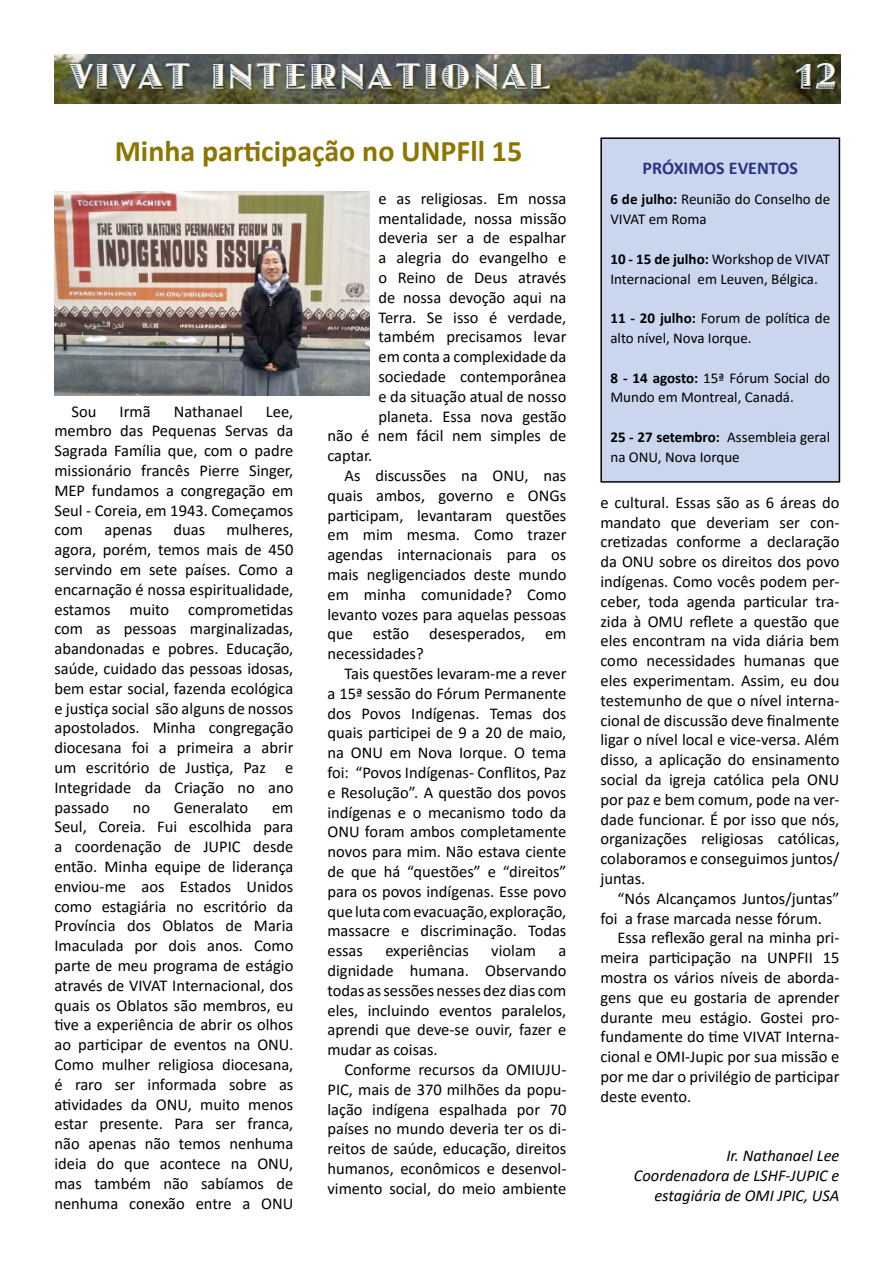
<style>
.page{position:relative;width:893px;height:1263px;background:#fff}
.page>*{position:absolute;margin:0;border:0;box-sizing:border-box;transform-origin:0 0}
.t1{font:700 30px "Calibri";color:#8c7500}
.t2{font:700 18px "Calibri";color:#283583}
.t3{font:16.5px/19.8px "Calibri";color:#000;text-align:justify}
.t4{font:italic 16.5px/19.8px "Calibri";color:#000;text-align:right}
.t5{font:15px/19.8px "Calibri";color:#000}
.s1{font-weight:700}
</style>
<div class="page">
<div style="left:601px;top:138px;width:238px;height:344px;background:#cad5ee"></div>
<div style="left:600px;top:137px;width:240px;height:346px;border:2px solid #020203"></div>
<img style="left:54px;top:54px;width:786px;height:49px">
<img style="left:54px;top:191px;width:316px;height:205px">
<h1 class="t1" style="left:115px;top:130px;width:409px">Minha participação no UNPFll 15</h1>
<p class="t3" style="left:71px;top:401px;width:26px">Sou</p>
<p class="t3" style="left:120px;top:401px;width:33px">Irmã</p>
<p class="t3" style="left:174px;top:401px;width:71px">Nathanael</p>
<p class="t3" style="left:54px;top:401px;width:240px;text-indent:211px">Lee, membro das Pequenas Servas da Sagrada Família que, com o padre missionário francês Pierre Singer, MEP fundamos a congregação em Seul - Coreia, em 1943. Começamos com</p>
<p class="t3" style="left:54px;top:519px;width:240px;text-indent:172px">mulheres, agora, porém, temos mais de 450 servindo em sete países. Como a encarnação é nossa espiritualidade, estamos muito comprometidas com as pessoas marginalizadas, abandonadas e pobres. Educação, saúde, cuidado das pessoas idosas, bem estar social, fazenda ecológica e justiça social são alguns de nossos apostolados. Minha congregação diocesana foi a primeira a abrir um escritório de Justiça, Paz e Integridade da Criação no ano passado</p>
<p class="t3" style="left:104px;top:519px;width:49px">apenas</p>
<p class="t3" style="left:174px;top:519px;width:33px">duas</p>
<p class="t3" style="left:133px;top:797px;width:19px">no</p>
<p class="t3" style="left:174px;top:797px;width:76px">Generalato</p>
<p class="t3" style="left:54px;top:797px;width:240px;text-indent:218px">em Seul, Coreia. Fui escolhida para a coordenação de JUPIC desde então. Minha equipe de liderança enviou-me aos Estados Unidos como estagiária no escritório da Província dos Oblatos de Maria Imaculada por dois anos. Como parte de meu programa de estágio através de VIVAT Internacional, dos quais os Oblatos são membros, eu tive a experiência de abrir os olhos ao participar de eventos na ONU.<br>Como mulher religiosa diocesana, é raro ser informada sobre as atividades da ONU, muito menos estar presente. Para ser franca, não apenas não temos nenhuma ideia do que acontece na ONU, mas também não sabíamos de nenhuma conexão entre a ONU</p>
<p class="t3" style="left:378px;top:188px;width:189px">e as religiosas. Em nossa</p>
<p class="t3" style="left:378px;top:208px;width:189px">mentalidade, nossa missão</p>
<p class="t3" style="left:378px;top:227px;width:189px">deveria ser a de espalhar</p>
<p class="t3" style="left:378px;top:247px;width:189px">a alegria do evangelho e</p>
<p class="t3" style="left:378px;top:267px;width:189px">o Reino de Deus através</p>
<p class="t3" style="left:378px;top:287px;width:189px">de nossa devoção aqui na</p>
<p class="t3" style="left:378px;top:307px;width:189px">Terra. Se isso é verdade,</p>
<p class="t3" style="left:378px;top:326px;width:189px">também precisamos levar</p>
<p class="t3" style="left:378px;top:346px;width:189px">em conta a complexidade da</p>
<p class="t3" style="left:378px;top:366px;width:189px">sociedade contemporânea</p>
<p class="t3" style="left:378px;top:386px;width:189px">e da situação atual de nosso</p>
<p class="t3" style="left:378px;top:406px;width:189px">planeta. Essa nova gestão</p>
<p class="t3" style="left:327px;top:425px;width:240px">não é nem fácil nem simples de</p>
<p class="t3" style="left:327px;top:445px;width:46px">captar.</p>
<p class="t3" style="left:344px;top:465px;width:223px">As discussões na ONU, nas</p>
<p class="t3" style="left:327px;top:485px;width:240px">quais ambos, governo e ONGs</p>
<p class="t3" style="left:327px;top:505px;width:240px">participam, levantaram questões</p>
<p class="t3" style="left:327px;top:524px;width:240px">em mim mesma. Como trazer</p>
<p class="t3" style="left:327px;top:544px;width:240px">agendas internacionais para os</p>
<p class="t3" style="left:327px;top:564px;width:240px">mais negligenciados deste mundo</p>
<p class="t3" style="left:327px;top:584px;width:240px">em minha comunidade? Como</p>
<p class="t3" style="left:327px;top:604px;width:240px">levanto vozes para aquelas pessoas</p>
<p class="t3" style="left:327px;top:623px;width:240px">que estão desesperados, em</p>
<p class="t3" style="left:327px;top:643px;width:98px">necessidades?</p>
<p class="t3" style="left:344px;top:663px;width:223px">Tais questões levaram-me a rever</p>
<p class="t3" style="left:327px;top:683px;width:240px">a 15ª sessão do Fórum Permanente</p>
<p class="t3" style="left:327px;top:703px;width:240px">dos Povos Indígenas. Temas dos</p>
<p class="t3" style="left:327px;top:722px;width:240px">quais participei de 9 a 20 de maio,</p>
<p class="t3" style="left:327px;top:742px;width:240px">na ONU em Nova Iorque. O tema</p>
<p class="t3" style="left:327px;top:762px;width:240px">foi: “Povos Indígenas- Conflitos, Paz</p>
<p class="t3" style="left:327px;top:782px;width:240px">e Resolução”. A questão dos povos</p>
<p class="t3" style="left:327px;top:802px;width:240px">indígenas e o mecanismo todo da</p>
<p class="t3" style="left:327px;top:821px;width:240px">ONU foram ambos completamente</p>
<p class="t3" style="left:327px;top:841px;width:240px">novos para mim. Não estava ciente</p>
<p class="t3" style="left:327px;top:861px;width:240px">de que há “questões” e “direitos”</p>
<p class="t3" style="left:327px;top:881px;width:240px">para os povos indígenas. Esse povo</p>
<p class="t3" style="left:327px;top:901px;width:240px">que luta com evacuação, exploração,</p>
<p class="t3" style="left:327px;top:920px;width:240px">massacre e discriminação. Todas</p>
<p class="t3" style="left:327px;top:940px;width:37px">essas</p>
<p class="t3" style="left:385px;top:940px;width:85px">experiências</p>
<p class="t3" style="left:491px;top:940px;width:46px">violam</p>
<p class="t3" style="left:327px;top:940px;width:240px;text-indent:231px">a dignidade humana. Observando todas as sessões nesses dez dias com eles, incluindo eventos paralelos, aprendi que deve-se ouvir, fazer e mudar as coisas.</p>
<p class="t3" style="left:327px;top:1059px;width:240px;text-indent:17px">Conforme recursos da OMIUJU-PIC, mais de 370 milhões da popu&shy;lação indígena espalhada por 70 países no mundo deveria ter os di&shy;reitos de saúde, educação, direitos humanos, econômicos e desenvol&shy;vimento social, do meio ambiente</p>
<p class="t2" style="left:643px;top:155px;width:157px">PRÓXIMOS EVENTOS</p>
<p class="t5" style="left:610px;top:189px;width:221px"><span class="s1">6 de julho:</span> Reunião do Conselho de<br>VIVAT em Roma</p>
<p class="t5" style="left:610px;top:248px;width:221px"><span class="s1">10 - 15 de julho:</span> Workshop de VIVAT<br>Internacional em Leuven, Bélgica.</p>
<p class="t5" style="left:610px;top:308px;width:221px"><span class="s1">11 - 20 julho:</span> Forum de política de alto nível, Nova Iorque.</p>
<p class="t5" style="left:610px;top:367px;width:221px"><span class="s1">8 - 14 agosto:</span> 15ª Fórum Social do<br>Mundo em Montreal, Canadá.</p>
<p class="t5" style="left:610px;top:427px;width:221px"><span class="s1">25 - 27 setembro:</span> Assembleia geral na ONU, Nova Iorque</p>
<p class="t3" style="left:600px;top:492px;width:240px">e cultural. Essas são as 6 áreas do mandato que deveriam ser con&shy;cretizadas conforme a declaração da ONU sobre os direitos dos povo indígenas. Como vocês podem per&shy;ceber, toda agenda particular tra&shy;zida à OMU reflete a questão que eles encontram na vida diária bem como necessidades humanas que eles experimentam. Assim, eu dou testemunho de que o nível interna&shy;cional de discussão deve finalmente ligar o nível local e vice-versa. Além disso, a aplicação do ensinamento social da igreja católica pela ONU por paz e bem comum, pode na ver&shy;dade funcionar. É por isso que nós, organizações religiosas católicas, colaboramos e conseguimos juntos/ juntas.</p>
<p class="t3" style="left:600px;top:888px;width:240px;text-indent:17px">“Nós Alcançamos Juntos/juntas” foi a frase marcada nesse fórum.</p>
<p class="t3" style="left:600px;top:927px;width:240px;text-indent:17px">Essa reflexão geral na minha pri&shy;meira participação na UNPFII 15 mostra os vários níveis de aborda&shy;gens que eu gostaria de aprender durante meu estágio. Gostei pro&shy;fundamente do time VIVAT Interna&shy;cional e OMI-Jupic por sua missão e por me dar o privilégio de participar deste evento.</p>
<p class="t4" style="left:634px;top:1145px;width:207px">Ir. Nathanael Lee<br>Coordenadora de LSHF-JUPIC e estagiária de OMI JPIC, USA</p>
</div>
